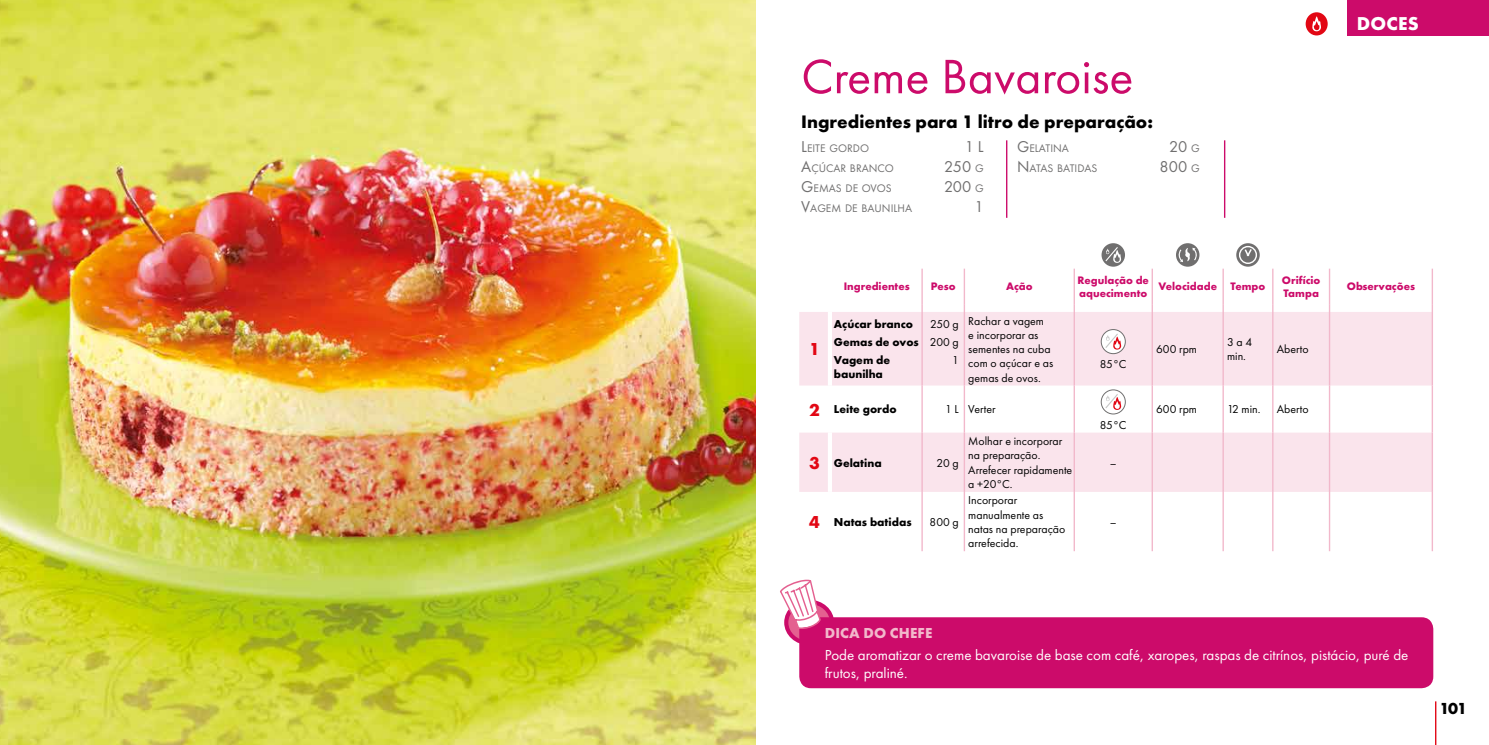
<style>
.page{position:relative;width:1489px;height:745px;background:#fff}
.page>*{position:absolute;margin:0;border:0;box-sizing:border-box;transform-origin:0 0}
.t1{font:50px "Futura New";color:#cc0b6a}
.t2{font:700 19.38px "Futura New";letter-spacing:.01em;color:#fff}
.t3{font:700 18.75px "Futura New";color:#000}
.t4{font:700 18px "Futura New";color:#e20714}
.t5{font:700 16.62px "Futura New";color:#000}
.t6{font:16.25px "Futura New";color:#706f6f}
.t7{font:15px/18px "Futura New";color:#fff}
.t8{font:700 15px "Futura New";letter-spacing:.01em;color:#f2b8cb}
.t9{font:11.88px/14.2px "Futura New";color:#000}
.t10{font:700 11.88px/17.8px "Futura New";color:#000}
.t11{font:11.38px "Futura New";color:#706f6f}
.t12{font:700 11.25px/13.5px "Futura New";color:#cc0b6a}
.s1{font-size:16.25px}
.s2{font-size:11.38px}
.s3{font-size:18px;color:#e20714}
</style>
<div class="page">
<img style="left:0;top:0;width:755px;height:744px">
<hr style="left:1434px;top:701px;width:2px;height:43px;background:#e20714">
<svg style="left:799px;top:312px;width:632px;height:179px;fill:#fae4ec"></svg>
<div style="left:827px;top:312px;width:5px;height:73px;background:#fff"></div>
<div style="left:827px;top:385px;width:5px;height:47px;background:#fff"></div>
<div style="left:827px;top:432px;width:5px;height:59px;background:#fff"></div>
<hr style="left:921px;top:268px;width:1px;height:36px;background:#f2b8cb">
<hr style="left:963px;top:268px;width:2px;height:36px;background:#f2b8cb">
<hr style="left:1073px;top:268px;width:1px;height:36px;background:#f2b8cb">
<hr style="left:1151px;top:268px;width:1px;height:36px;background:#f2b8cb">
<hr style="left:1222px;top:268px;width:1px;height:36px;background:#f2b8cb">
<hr style="left:1271px;top:268px;width:2px;height:36px;background:#f2b8cb">
<hr style="left:1328px;top:268px;width:2px;height:36px;background:#f2b8cb">
<hr style="left:1431px;top:268px;width:1px;height:36px;background:#f2b8cb">
<svg style="left:921px;top:304px;width:511px;height:8px"></svg>
<hr style="left:921px;top:312px;width:1px;height:73px;background:#f2b8cb">
<hr style="left:963px;top:312px;width:2px;height:73px;background:#f2b8cb">
<hr style="left:1073px;top:312px;width:1px;height:73px;background:#f2b8cb">
<hr style="left:1151px;top:312px;width:1px;height:73px;background:#f2b8cb">
<hr style="left:1222px;top:312px;width:1px;height:73px;background:#f2b8cb">
<hr style="left:1271px;top:312px;width:2px;height:73px;background:#f2b8cb">
<hr style="left:1328px;top:312px;width:2px;height:73px;background:#f2b8cb">
<hr style="left:1431px;top:312px;width:1px;height:73px;background:#f2b8cb">
<hr style="left:921px;top:385px;width:1px;height:47px;background:#f2b8cb">
<hr style="left:963px;top:385px;width:2px;height:47px;background:#f2b8cb">
<hr style="left:1073px;top:385px;width:1px;height:47px;background:#f2b8cb">
<hr style="left:1151px;top:385px;width:1px;height:47px;background:#f2b8cb">
<hr style="left:1222px;top:385px;width:1px;height:47px;background:#f2b8cb">
<hr style="left:1271px;top:385px;width:2px;height:47px;background:#f2b8cb">
<hr style="left:1328px;top:385px;width:2px;height:47px;background:#f2b8cb">
<hr style="left:1431px;top:385px;width:1px;height:47px;background:#f2b8cb">
<hr style="left:921px;top:432px;width:1px;height:59px;background:#f2b8cb">
<hr style="left:963px;top:432px;width:2px;height:59px;background:#f2b8cb">
<hr style="left:1073px;top:432px;width:1px;height:59px;background:#f2b8cb">
<hr style="left:1151px;top:432px;width:1px;height:59px;background:#f2b8cb">
<hr style="left:1222px;top:432px;width:1px;height:59px;background:#f2b8cb">
<hr style="left:1271px;top:432px;width:2px;height:59px;background:#f2b8cb">
<hr style="left:1328px;top:432px;width:2px;height:59px;background:#f2b8cb">
<hr style="left:1431px;top:432px;width:1px;height:59px;background:#f2b8cb">
<hr style="left:921px;top:491px;width:1px;height:60px;background:#f2b8cb">
<hr style="left:963px;top:491px;width:2px;height:60px;background:#f2b8cb">
<hr style="left:1073px;top:491px;width:1px;height:60px;background:#f2b8cb">
<hr style="left:1151px;top:491px;width:1px;height:60px;background:#f2b8cb">
<hr style="left:1222px;top:491px;width:1px;height:60px;background:#f2b8cb">
<hr style="left:1271px;top:491px;width:2px;height:60px;background:#f2b8cb">
<hr style="left:1328px;top:491px;width:2px;height:60px;background:#f2b8cb">
<hr style="left:1431px;top:491px;width:1px;height:60px;background:#f2b8cb">
<svg style="left:1101px;top:243px;width:23px;height:23px"></svg>
<svg style="left:1105px;top:248px;width:15px;height:16px"></svg>
<svg style="left:1105px;top:247px;width:12px;height:14px"></svg>
<svg style="left:1175px;top:243px;width:24px;height:23px"></svg>
<svg style="left:1178px;top:247px;width:18px;height:15px"></svg>
<svg style="left:1236px;top:243px;width:23px;height:23px"></svg>
<svg style="left:1238px;top:246px;width:18px;height:18px"></svg>
<svg style="left:1101px;top:329px;width:24px;height:24px"></svg>
<div style="left:1100px;top:329px;width:25px;height:25px;border:1px solid #706f6f;border-radius:50%"></div>
<svg style="left:1105px;top:335px;width:16px;height:16px"></svg>
<svg style="left:1105px;top:333px;width:12px;height:15px"></svg>
<svg style="left:1101px;top:389px;width:24px;height:24px"></svg>
<div style="left:1100px;top:389px;width:25px;height:25px;border:1px solid #706f6f;border-radius:50%"></div>
<svg style="left:1105px;top:395px;width:16px;height:16px"></svg>
<svg style="left:1105px;top:393px;width:12px;height:15px"></svg>
<svg style="left:786px;top:601px;width:46px;height:41px"></svg>
<div style="left:784px;top:599px;width:50px;height:45px;border:4px solid #cc0b6a;border-radius:50%"></div>
<div style="left:799px;top:617px;width:634px;height:70px;background:#cc0b6a;border-radius:12px"></div>
<div style="left:1346px;top:0;width:142px;height:35px;background:#cc0b6a"></div>
<svg style="left:780px;top:579px;width:41px;height:49px"></svg>
<hr style="left:1005px;top:140px;width:2px;height:78px;background:#cc0b6a">
<hr style="left:1223px;top:140px;width:2px;height:78px;background:#cc0b6a">
<div style="left:1305px;top:12px;width:22px;height:23px;background:#e20714;border-radius:50%"></div>
<svg style="left:1312px;top:16px;width:8px;height:16px"></svg>
<h1 class="t1" style="left:801px;top:47px;width:334px">Creme Bavaroise</h1>
<h3 class="t3" style="left:801px;top:109px;width:353px">Ingredientes para 1 litro de preparação:</h3>
<p class="t11" style="left:801px;top:141px;width:69px"><span class="s1">L</span>EITE GORDO</p>
<h3 class="t6" style="left:964px;top:137px;width:20px">1 L</h3>
<p class="t11" style="left:801px;top:161px;width:94px"><span class="s1">A</span>ÇÚCAR BRANCO</p>
<h3 class="t6" style="left:944px;top:157px;width:41px">250 <span class="s2">G</span></h3>
<p class="t11" style="left:801px;top:181px;width:91px"><span class="s1">G</span>EMAS DE OVOS</p>
<h3 class="t6" style="left:944px;top:177px;width:41px">200 <span class="s2">G</span></h3>
<p class="t11" style="left:801px;top:201px;width:112px"><span class="s1">V</span>AGEM DE BAUNILHA</p>
<h3 class="t6" style="left:974px;top:197px;width:11px">1</h3>
<p class="t11" style="left:1017px;top:141px;width:53px"><span class="s1">G</span>ELATINA</p>
<h3 class="t6" style="left:1169px;top:137px;width:32px">20 <span class="s2">G</span></h3>
<p class="t11" style="left:1017px;top:161px;width:81px"><span class="s1">N</span> ATAS BATIDAS</p>
<h3 class="t6" style="left:1159px;top:157px;width:42px">800 <span class="s2">G</span></h3>
<h2 class="t2" style="left:1356px;top:11px;width:63px">DOCES</h2>
<h3 class="t4" style="left:809px;top:337px;width:12px">1</h3>
<p class="t12" style="left:843px;top:279px;width:67px">Ingredientes</p>
<p class="t12" style="left:930px;top:279px;width:26px">Peso</p>
<p class="t12" style="left:1005px;top:279px;width:28px">Ação</p>
<p class="t12" style="left:1077px;top:273px;width:73px">Regulação de aquecimento</p>
<p class="t12" style="left:1158px;top:279px;width:108px">Velocidade Tempo</p>
<p class="t12" style="left:1281px;top:273px;width:40px">Orifício<br>Tampa</p>
<p class="t12" style="left:1346px;top:279px;width:70px">Observações</p>
<p class="t10" style="left:833px;top:315px;width:87px">Açúcar branco<br>Gemas de ovos<br>Vagem de</p>
<p class="t10" style="left:833px;top:364px;width:50px">baunilha</p>
<p class="t9" style="left:929px;top:315px;width:30px;line-height:17.8px;text-align:right">250 g<br>200 g<br>1</p>
<p class="t9" style="left:968px;top:313px;width:86px">Rachar a vagem<br>e incorporar as sementes na cuba com o açúcar e as gemas de ovos.</p>
<p class="t9" style="left:1099px;top:357px;width:28px">85°C</p>
<p class="t9" style="left:1156px;top:342px;width:42px">600 rpm</p>
<p class="t9" style="left:1226px;top:334px;width:27px">3 a 4 min.</p>
<p class="t9" style="left:1276px;top:342px;width:33px">Aberto</p>
<p class="t10" style="left:809px;top:400px;width:89px"><span class="s3">2</span> Leite gordo</p>
<p class="t9" style="left:945px;top:402px;width:52px">1 L Verter</p>
<p class="t10" style="left:809px;top:453px;width:74px"><span class="s3">3</span> Gelatina</p>
<p class="t9" style="left:936px;top:455px;width:24px">20 g</p>
<p class="t10" style="left:809px;top:512px;width:104px"><span class="s3">4</span> Natas batidas</p>
<p class="t9" style="left:929px;top:514px;width:31px">800 g</p>
<p class="t9" style="left:968px;top:434px;width:105px">Molhar e incorporar na preparação.<br>Arrefecer rapidamente a +20°C.</p>
<p class="t9" style="left:968px;top:493px;width:99px">Incorporar manualmente as natas na preparação arrefecida.</p>
<p class="t9" style="left:1099px;top:417px;width:28px">85°C</p>
<p class="t9" style="left:1109px;top:514px;width:8px">–</p>
<p class="t9" style="left:1156px;top:402px;width:42px">600 rpm</p>
<p class="t9" style="left:1226px;top:402px;width:35px">12 min.</p>
<p class="t9" style="left:1276px;top:402px;width:33px">Aberto</p>
<p class="t8" style="left:824px;top:623px;width:109px">DICA DO CHEFE</p>
<p class="t7" style="left:824px;top:645px;width:585px">Pode aromatizar o creme bavaroise de base com café, xaropes, raspas de citrínos, pistácio, puré de frutos, praliné.</p>
<h3 class="t5" style="left:1439px;top:696px;width:29px">101</h3>
</div>
